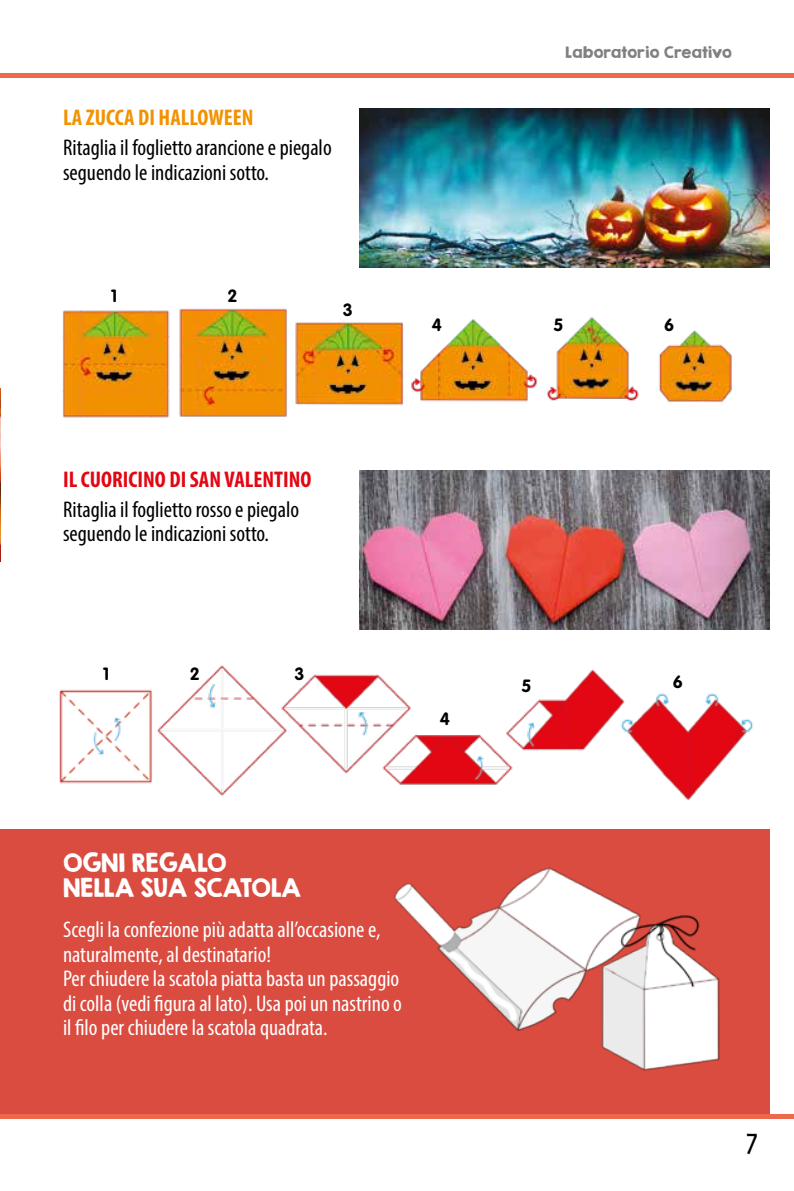
<style>
.page{position:relative;width:794px;height:1191px;background:#fff}
.page>*{position:absolute;margin:0;border:0;box-sizing:border-box;transform-origin:0 0}
.t1{font:condensed 22.75px/24.5px "Myriad Pro";color:#fff}
.t2{font:condensed 22.75px/24.5px "Myriad Pro";color:#000}
.t3{font:22.75px/24.5px "KG Second Chances Solid";color:#fff}
.t4{font:700 condensed 22.75px "Myriad Pro";color:#e30613}
.t5{font:700 condensed 22.75px "Myriad Pro";color:#f39200}
.t6{font:21px "KG She Persisted";color:#000}
.t7{font:700 17.5px "VAG Rounded";color:#000}
.t8{font:14px "KG Second Chances Solid";letter-spacing:.02em;color:#818080}
</style>
<div class="page">
<div style="left:0;top:829px;width:769px;height:285px;background:#da4b40"></div>
<hr style="left:0;top:1114px;width:794px;height:4px;background:#ed694b">
<div style="left:0;top:73px;width:794px;height:5px;background:#ed694b"></div>
<img style="left:62px;top:308px;width:670px;height:110px">
<img style="left:59px;top:665px;width:694px;height:135px">
<img style="left:0;top:388px;width:1px;height:173px">
<img style="left:360px;top:108px;width:409px;height:159px">
<img style="left:360px;top:471px;width:409px;height:159px">
<img style="left:394px;top:844px;width:376px;height:255px">
<p class="t5" style="left:63px;top:104px;width:192px">LA ZUCCA DI HALLOWEEN</p>
<p class="t2" style="left:63px;top:135px;width:270px">Ritaglia il foglietto arancione e piegalo seguendo le indicazioni sotto.</p>
<p class="t7" style="left:111px;top:285px;width:8px">1</p>
<p class="t7" style="left:227px;top:285px;width:12px">2</p>
<p class="t7" style="left:343px;top:300px;width:12px">3</p>
<p class="t8" style="left:565px;top:43px;width:168px">Laboratorio Creativo</p>
<p class="t7" style="left:432px;top:314px;width:12px">4</p>
<p class="t7" style="left:553px;top:314px;width:12px">5</p>
<p class="t7" style="left:664px;top:314px;width:12px">6</p>
<p class="t4" style="left:63px;top:465px;width:250px">IL CUORICINO DI SAN VALENTINO</p>
<p class="t2" style="left:63px;top:497px;width:237px">Ritaglia il foglietto rosso e piegalo seguendo le indicazioni sotto.</p>
<p class="t7" style="left:103px;top:664px;width:8px">1</p>
<p class="t7" style="left:190px;top:664px;width:12px">2</p>
<p class="t7" style="left:294px;top:664px;width:12px">3</p>
<p class="t7" style="left:440px;top:708px;width:12px">4</p>
<p class="t3" style="left:63px;top:850px;width:240px">OGNI REGALO<br>NELLA SUA SCATOLA</p>
<p class="t1" style="left:63px;top:917px;width:340px">Scegli la confezione più adatta all’occasione e, naturalmente, al destinatario!<br>Per chiudere la scatola piatta basta un passaggio di colla (vedi figura al lato). Usa poi un nastrino o il filo per chiudere la scatola quadrata.</p>
<p class="t7" style="left:521px;top:676px;width:12px">5</p>
<p class="t7" style="left:672px;top:671px;width:12px">6</p>
<p class="t6" style="left:747px;top:1128px;width:12px">7</p>
</div>
